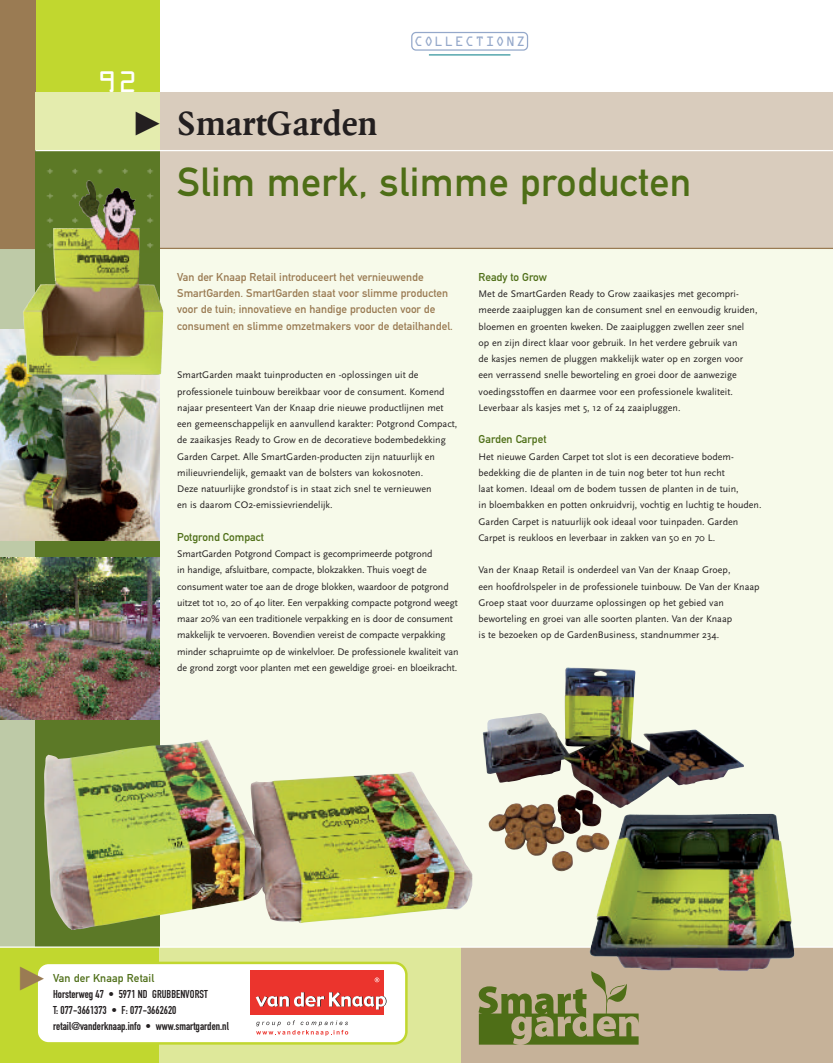
<style>
.page{position:relative;width:833px;height:1063px;background:#fff}
.page>*{position:absolute;margin:0;border:0;box-sizing:border-box;transform-origin:0 0}
.t1{font:40px "DIN Mittelschrift";letter-spacing:.01em;color:#4e6e17}
.t2{font:700 36.25px "Quadraat";color:#231f20}
.t3{font:26.62px "OCRA";color:#fff}
.t4{font:12.25px "OCRA";letter-spacing:.12em;color:#94a8ca}
.t5{font:11.25px/16.2px "DIN Mittelschrift";color:#9a7b53}
.t6{font:11.25px/16.2px "DIN Engschrift";color:#231f20}
.t7{font:11.25px "DIN Mittelschrift";color:#4e6e17}
.t8{font:10px/16.2px "Scala Sans";color:#231f20}
</style>
<div class="page">
<img style="left:0;top:0;width:833px;height:1063px">
<svg style="left:136px;top:111px;width:24px;height:24px"></svg>
<svg style="left:20px;top:962px;width:387px;height:83px"></svg>
<h3 class="t3" style="left:98px;top:74px;width:41px">92</h3>
<h2 class="t2" style="left:177px;top:109px;width:202px">SmartGarden</h2>
<p class="t4" style="left:414px;top:37px;width:112px">COLLECTIONZ</p>
<h1 class="t1" style="left:177px;top:167px;width:516px">Slim merk, slimme producten</h1>
<p class="t5" style="left:177px;top:270px;width:277px">Van der Knaap Retail introduceert het vernieuwende SmartGarden. SmartGarden staat voor slimme producten voor de tuin; innovatieve en handige producten voor de consument en slimme omzetmakers voor de detailhandel.</p>
<p class="t8" style="left:177px;top:368px;width:282px">SmartGarden maakt tuinproducten en -oplossingen uit de professionele tuinbouw bereikbaar voor de consument. Komend najaar presenteert Van der Knaap drie nieuwe productlijnen met een gemeenschappelijk en aanvullend karakter: Potgrond Compact, de zaaikasjes Ready to Grow en de decoratieve bodembedekking Garden Carpet. Alle SmartGarden-producten zijn natuurlijk en milieuvriendelijk, gemaakt van de bolsters van kokosnoten.<br>Deze natuurlijke grondstof is in staat zich snel te vernieuwen<br>en is daarom CO2-emissievriendelijk.</p>
<p class="t7" style="left:177px;top:533px;width:88px">Potgrond Compact</p>
<p class="t8" style="left:177px;top:547px;width:283px">SmartGarden Potgrond Compact is gecomprimeerde potgrond<br>in handige, afsluitbare, compacte, blokzakken. Thuis voegt de consument water toe aan de droge blokken, waardoor de potgrond uitzet tot 10, 20 of 40 liter. Een verpakking compacte potgrond weegt maar 20% van een traditionele verpakking en is door de consument makkelijk te vervoeren. Bovendien vereist de compacte verpakking minder schapruimte op de winkelvloer. De professionele kwaliteit van de grond zorgt voor planten met een geweldige groei- en bloeikracht.</p>
<p class="t7" style="left:478px;top:273px;width:70px">Ready to Grow</p>
<p class="t8" style="left:478px;top:287px;width:280px">Met de SmartGarden Ready to Grow zaaikasjes met gecompri&shy;meerde zaaipluggen kan de consument snel en eenvoudig kruiden, bloemen en groenten kweken. De zaaipluggen zwellen zeer snel op en zijn direct klaar voor gebruik. In het verdere gebruik van<br>de kasjes nemen de pluggen makkelijk water op en zorgen voor een verrassend snelle beworteling en groei door de aanwezige voedingsstoffen en daarmee voor een professionele kwaliteit.<br>Leverbaar als kasjes met 5, 12 of 24 zaaipluggen.</p>
<p class="t7" style="left:478px;top:435px;width:69px">Garden Carpet</p>
<p class="t8" style="left:478px;top:449px;width:284px">Het nieuwe Garden Carpet tot slot is een decoratieve bodem&shy;bedekking die de planten in de tuin nog beter tot hun recht<br>laat komen. Ideaal om de bodem tussen de planten in de tuin,<br>in bloembakken en potten onkruidvrij, vochtig en luchtig te houden.<br>Garden Carpet is natuurlijk ook ideaal voor tuinpaden. Garden Carpet is reukloos en leverbaar in zakken van 50 en 70 L.</p>
<p class="t8" style="left:478px;top:563px;width:282px">Van der Knaap Retail is onderdeel van Van der Knaap Groep,<br>een hoofdrolspeler in de professionele tuinbouw. De Van der Knaap Groep staat voor duurzame oplossingen op het gebied van beworteling en groei van alle soorten planten. Van der Knaap<br>is te bezoeken op de GardenBusiness, standnummer 234.</p>
<p class="t7" style="left:53px;top:974px;width:103px">Van der Knaap Retail</p>
<p class="t6" style="left:53px;top:987px;width:177px">Horsterweg 47 • 5971 ND GRUBBENVORST<br>T: 077-3661373 • F: 077-3662620 retail@vanderknaap.info • www.smartgarden.nl</p>
</div>
